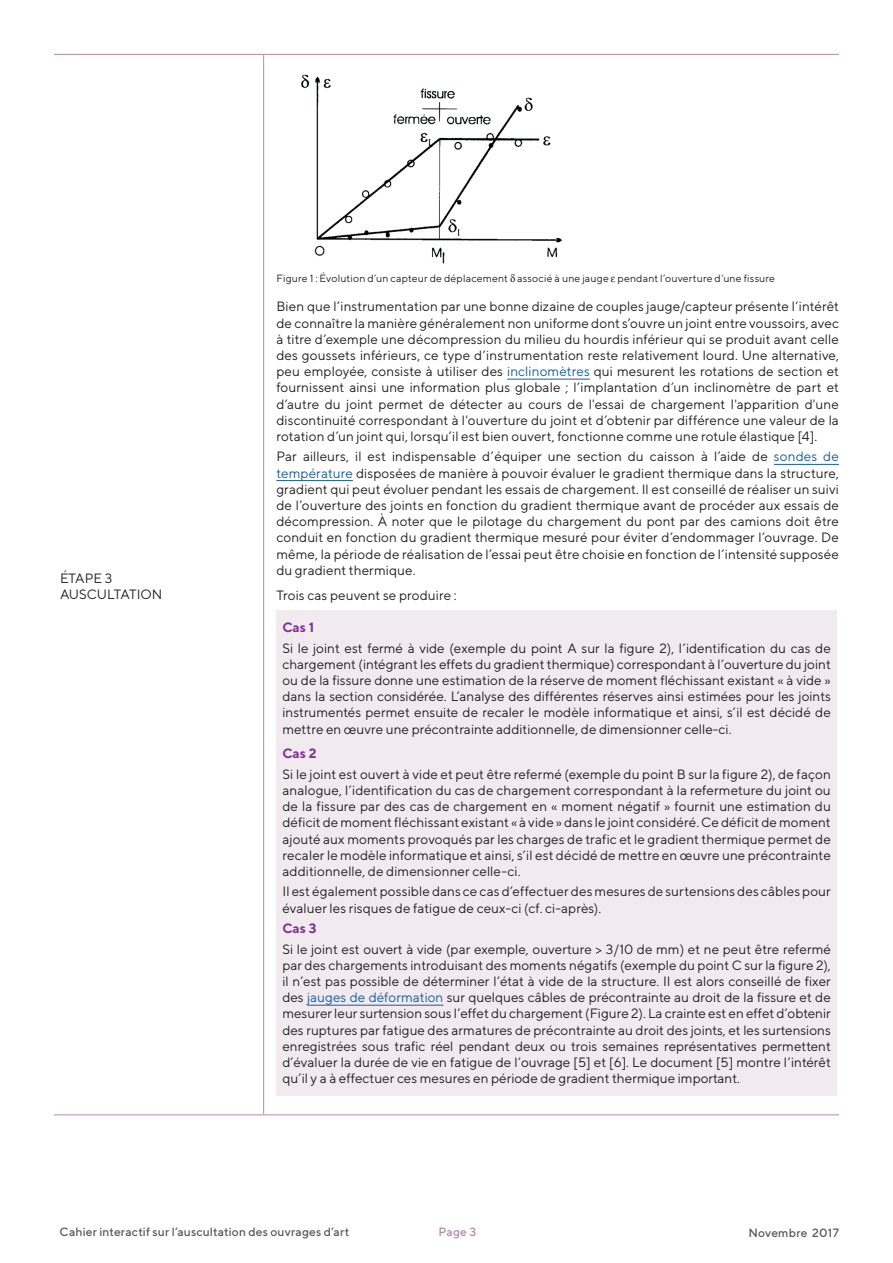
<style>
.page{position:relative;width:893px;height:1263px;background:#fff}
.page>*{position:absolute;margin:0;border:0;box-sizing:border-box;transform-origin:0 0}
.t1{font:13.5px/16.2px "TT Norms";letter-spacing:.005em;color:#231f20;text-align:justify}
.t2{font:700 13.5px "TT Norms";color:#83338f}
.t3{font:500 12px "TT Norms";letter-spacing:.015em;color:#57585a}
.t4{font:500 12px "TT Norms";color:#b488aa}
.t5{font:10.5px "TT Norms";letter-spacing:.015em;color:#231f20}
.s1{color:#175d9e}
</style>
<div class="page">
<hr style="left:54px;top:54px;width:210px;height:1px;background:#b488aa">
<hr style="left:264px;top:54px;width:575px;height:1px;background:#b488aa">
<hr style="left:263px;top:55px;width:1px;height:1059px;background:#b488aa">
<hr style="left:54px;top:1114px;width:210px;height:1px;background:#b488aa">
<hr style="left:264px;top:1114px;width:575px;height:1px;background:#b488aa">
<hr style="left:507px;top:379px;width:83px;height:1px;background:#175d9e">
<hr style="left:774px;top:464px;width:65px;height:1px;background:#175d9e">
<hr style="left:276px;top:480px;width:77px;height:1px;background:#175d9e">
<img style="left:301px;top:74px;width:261px;height:190px">
<div style="left:276px;top:611px;width:561px;height:485px;background:#f1eaef"></div>
<hr style="left:307px;top:1005px;width:136px;height:1px;background:#175d9e">
<p class="t1" style="left:60px;top:570px;width:104px">ÉTAPE 3<br>AUSCULTATION</p>
<p class="t5" style="left:276px;top:272px;width:500px">Figure 1 : Évolution d’un capteur de déplacement associé à une jauge pendant l’ouverture d’une fissure</p>
<p class="t1" style="left:276px;top:298px;width:564px">Bien que l’instrumentation par une bonne dizaine de couples jauge/capteur présente l’intérêt de connaître la manière généralement non uniforme dont s’ouvre un joint entre voussoirs, avec à titre d’exemple une décompression du milieu du hourdis inférieur qui se produit avant celle des goussets inférieurs, ce type d’instrumentation reste relativement lourd. Une alternative, peu employée, consiste à utiliser des <span class="s1">inclinomètres</span> qui mesurent les rotations de section et fournissent ainsi une information plus globale ; l’implantation d’un inclinomètre de part et d’autre du joint permet de détecter au cours de l'essai de chargement l'apparition d'une discontinuité correspondant à l'ouverture du joint et d’obtenir par différence une valeur de la rotation d’un joint qui, lorsqu’il est bien ouvert, fonctionne comme une rotule élastique [4].</p>
<p class="t1" style="left:276px;top:448px;width:564px">Par ailleurs, il est indispensable d’équiper une section du caisson à l’aide de <span class="s1">sondes de température</span> disposées de manière à pouvoir évaluer le gradient thermique dans la structure, gradient qui peut évoluer pendant les essais de chargement. Il est conseillé de réaliser un suivi de l’ouverture des joints en fonction du gradient thermique avant de procéder aux essais de décompression. À noter que le pilotage du chargement du pont par des camions doit être conduit en fonction du gradient thermique mesuré pour éviter d’endommager l’ouvrage. De même, la période de réalisation de l’essai peut être choisie en fonction de l’intensité supposée du gradient thermique.</p>
<p class="t1" style="left:276px;top:586px;width:182px">Trois cas peuvent se produire :</p>
<p class="t2" style="left:282px;top:619px;width:33px">Cas 1</p>
<p class="t1" style="left:282px;top:639px;width:550px">Si le joint est fermé à vide (exemple du point A sur la figure 2), l’identification du cas de chargement (intégrant les effets du gradient thermique) correspondant à l’ouverture du joint ou de la fissure donne une estimation de la réserve de moment fléchissant existant « à vide » dans la section considérée. L’analyse des différentes réserves ainsi estimées pour les joints instrumentés permet ensuite de recaler le modèle informatique et ainsi, s’il est décidé de mettre en œuvre une précontrainte additionnelle, de dimensionner celle-ci.</p>
<p class="t2" style="left:282px;top:745px;width:36px">Cas 2</p>
<p class="t1" style="left:282px;top:766px;width:550px">Si le joint est ouvert à vide et peut être refermé (exemple du point B sur la figure 2), de façon analogue, l’identification du cas de chargement correspondant à la refermeture du joint ou de la fissure par des cas de chargement en « moment négatif » fournit une estimation du déficit de moment fléchissant existant « à vide » dans le joint considéré. Ce déficit de moment ajouté aux moments provoqués par les charges de trafic et le gradient thermique permet de recaler le modèle informatique et ainsi, s’il est décidé de mettre en œuvre une précontrainte additionnelle, de dimensionner celle-ci.</p>
<p class="t1" style="left:282px;top:883px;width:550px">Il est également possible dans ce cas d’effectuer des mesures de surtensions des câbles pour évaluer les risques de fatigue de ceux-ci (cf. ci-après).</p>
<p class="t2" style="left:282px;top:920px;width:36px">Cas 3</p>
<p class="t1" style="left:282px;top:940px;width:550px">Si le joint est ouvert à vide (par exemple, ouverture &gt; 3/10 de mm) et ne peut être refermé par des chargements introduisant des moments négatifs (exemple du point C sur la figure 2), il n’est pas possible de déterminer l’état à vide de la structure. Il est alors conseillé de fixer des <span class="s1">jauges de déformation</span> sur quelques câbles de précontrainte au droit de la fissure et de mesurer leur surtension sous l’effet du chargement (Figure 2). La crainte est en effet d’obtenir des ruptures par fatigue des armatures de précontrainte au droit des joints, et les surtensions enregistrées sous trafic réel pendant deux ou trois semaines représentatives permettent d’évaluer la durée de vie en fatigue de l’ouvrage [5] et [6]. Le document [5] montre l’intérêt qu’il y a à effectuer ces mesures en période de gradient thermique important.</p>
<p class="t3" style="left:60px;top:1224px;width:291px">Cahier interactif sur l’auscultation des ouvrages d’art</p>
<p class="t4" style="left:438px;top:1224px;width:39px">Page 3</p>
<p class="t3" style="left:748px;top:1225px;width:92px">Novembre 2017</p>
</div>
